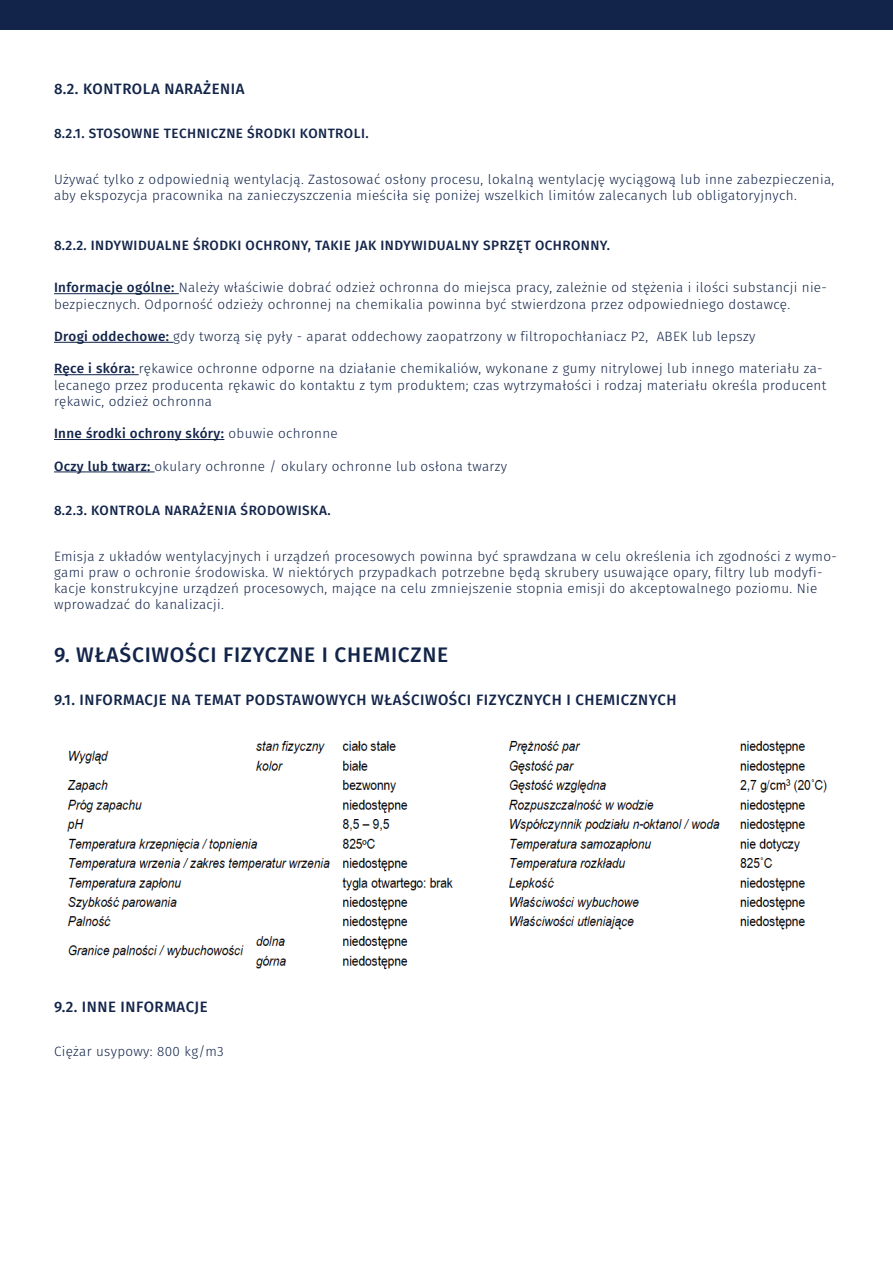
<style>
.page{position:relative;width:893px;height:1263px;background:#fff}
.page>*{position:absolute;margin:0;border:0;box-sizing:border-box;transform-origin:0 0}
.t1{font:500 21px "Fira Sans";letter-spacing:.035em;color:#122449}
.t2{font:500 15px "Fira Sans";letter-spacing:.035em;color:#122449}
.t3{font:300 13.5px/16.2px "Fira Sans";letter-spacing:.025em;color:#122449}
.t4{font:500 13.5px "Fira Sans";letter-spacing:.035em;color:#122449}
.s1{font-weight:500}
.s2{font-weight:300}
</style>
<div class="page">
<div style="left:0;top:0;width:893px;height:30px;background:#122449"></div>
<hr style="left:54px;top:293px;width:125px;height:1px;background:#122449">
<hr style="left:54px;top:342px;width:119px;height:1px;background:#122449">
<hr style="left:54px;top:374px;width:85px;height:1px;background:#122449">
<hr style="left:54px;top:439px;width:170px;height:1px;background:#122449">
<hr style="left:54px;top:472px;width:101px;height:1px;background:#122449">
<img style="left:67px;top:740px;width:760px;height:230px">
<p class="t2" style="left:54px;top:76px;width:192px">8.2. KONTROLA NARAŻENIA</p>
<p class="t4" style="left:54px;top:123px;width:316px">8.2.1. STOSOWNE TECHNICZNE ŚRODKI KONTROLI.</p>
<p class="t3" style="left:54px;top:171px;width:782px">Używać tylko z odpowiednią wentylacją. Zastosować osłony procesu, lokalną wentylację wyciągową lub inne zabezpieczenia, aby ekspozycja pracownika na zanieczyszczenia mieściła się poniżej wszelkich limitów zalecanych lub obligatoryjnych.</p>
<p class="t4" style="left:54px;top:234px;width:558px">8.2.2. INDYWIDUALNE ŚRODKI OCHRONY, TAKIE JAK INDYWIDUALNY SPRZĘT OCHRONNY.</p>
<p class="t3" style="left:54px;top:279px;width:774px"><span class="s1">Informacje ogólne:</span> Należy właściwie dobrać odzież ochronna do miejsca pracy, zależnie od stężenia i ilości substancji nie&shy;bezpiecznych. Odporność odzieży ochronnej na chemikalia powinna być stwierdzona przez odpowiedniego dostawcę.</p>
<p class="t3" style="left:54px;top:328px;width:703px"><span class="s1">Drogi oddechowe:</span> gdy tworzą się pyły - aparat oddechowy zaopatrzony w filtropochłaniacz P2, ABEK lub lepszy</p>
<p class="t3" style="left:54px;top:360px;width:774px"><span class="s1">Ręce i skóra:</span> rękawice ochronne odporne na działanie chemikaliów, wykonane z gumy nitrylowej lub innego materiału za&shy;lecanego przez producenta rękawic do kontaktu z tym produktem; czas wytrzymałości i rodzaj materiału określa producent rękawic, odzież ochronna</p>
<p class="t4" style="left:54px;top:423px;width:285px">Inne środki ochrony skóry: <span class="s2">obuwie ochronne</span></p>
<p class="t3" style="left:54px;top:458px;width:455px"><span class="s1">Oczy lub twarz:</span> okulary ochronne / okulary ochronne lub osłona twarzy</p>
<p class="t4" style="left:54px;top:500px;width:278px">8.2.3. KONTROLA NARAŻENIA ŚRODOWISKA.</p>
<p class="t3" style="left:54px;top:548px;width:784px">Emisja z układów wentylacyjnych i urządzeń procesowych powinna być sprawdzana w celu określenia ich zgodności z wymo&shy;gami praw o ochronie środowiska. W niektórych przypadkach potrzebne będą skrubery usuwające opary, filtry lub modyfi&shy;kacje konstrukcyjne urządzeń procesowych, mające na celu zmniejszenie stopnia emisji do akceptowalnego poziomu. Nie wprowadzać do kanalizacji.</p>
<p class="t1" style="left:54px;top:638px;width:396px">9. WŁAŚCIWOŚCI FIZYCZNE I CHEMICZNE</p>
<p class="t2" style="left:54px;top:687px;width:624px">9.1. INFORMACJE NA TEMAT PODSTAWOWYCH WŁAŚCIWOŚCI FIZYCZNYCH I CHEMICZNYCH</p>
<p class="t2" style="left:54px;top:995px;width:155px">9.2. INNE INFORMACJE</p>
<p class="t3" style="left:54px;top:1043px;width:171px">Ciężar usypowy: 800 kg/m3</p>
</div>
